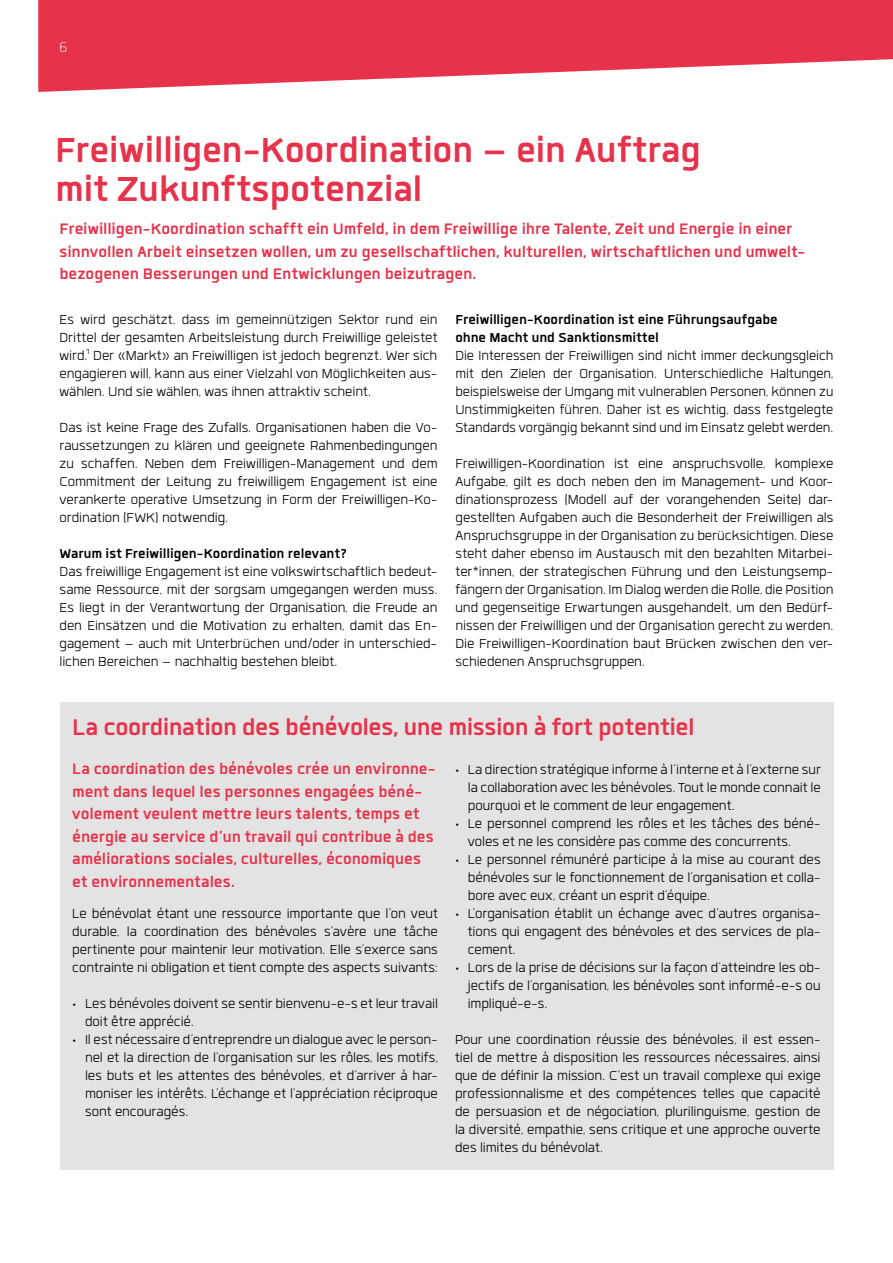
<style>
.page{position:relative;width:893px;height:1263px;background:#fff}
.page>*{position:absolute;margin:0;border:0;box-sizing:border-box;transform-origin:0 0}
.t1{font:700 48px/39px "Quan";letter-spacing:-.005em;color:#e7324b}
.t2{font:700 31.5px "Quan";letter-spacing:-.015em;color:#e7324b}
.t3{font:700 21px/22.5px "Quan";letter-spacing:-.005em;color:#e7324b}
.t4{font:300 19.5px "Quan";color:#fff}
.t5{font:300 18px/18px "Quan";color:#000;text-align:justify}
.t6{font:700 18px/18px "Quan";letter-spacing:-.005em;color:#000}
</style>
<div class="page">
<svg style="left:38px;top:0;width:855px;height:92px;fill:#e7324b"></svg>
<div style="left:60px;top:702px;width:773px;height:467px;background:#e3e3e3"></div>
<p class="t4" style="left:60px;top:38px;width:9px">6</p>
<h1 class="t1" style="left:55px;top:130px;width:648px">Freiwilligen-Koordination – ein Auftrag mit Zukunftspotenzial</h1>
<p class="t3" style="left:60px;top:217px;width:747px">Freiwilligen-Koordination schafft ein Umfeld, in dem Freiwillige ihre Talente, Zeit und Energie in einer sinnvollen Arbeit einsetzen wollen, um zu gesellschaftlichen, kulturellen, wirtschaftlichen und umwelt&shy;bezogenen Besserungen und Entwicklungen beizutragen.</p>
<p class="t5" style="left:60px;top:310px;width:379px">Es wird geschätzt, dass im gemeinnützigen Sektor rund ein Drittel der gesamten Arbeitsleistung durch Freiwillige geleistet wird.<sup>1</sup> Der «Markt» an Freiwilligen ist jedoch begrenzt. Wer sich engagieren will, kann aus einer Vielzahl von Möglichkeiten aus&shy;wählen. Und sie wählen, was ihnen attraktiv scheint.</p>
<p class="t5" style="left:60px;top:418px;width:379px">Das ist keine Frage des Zufalls. Organisationen haben die Vo&shy;raussetzungen zu klären und geeignete Rahmenbedingungen zu schaffen. Neben dem Freiwilligen-Management und dem Commitment der Leitung zu freiwilligem Engagement ist eine verankerte operative Umsetzung in Form der Freiwilligen-Ko&shy;ordination (FWK) notwendig.</p>
<p class="t6" style="left:60px;top:544px;width:289px">Warum ist Freiwilligen-Koordination relevant?</p>
<p class="t5" style="left:60px;top:562px;width:379px">Das freiwillige Engagement ist eine volkswirtschaftlich bedeut&shy;same Ressource, mit der sorgsam umgegangen werden muss.<br>Es liegt in der Verantwortung der Organisation, die Freude an den Einsätzen und die Motivation zu erhalten, damit das En&shy;gagement – auch mit Unterbrüchen und/oder in unterschied&shy;lichen Bereichen – nachhaltig bestehen bleibt.</p>
<p class="t6" style="left:455px;top:310px;width:324px">Freiwilligen-Koordination ist eine Führungsaufgabe ohne Macht und Sanktionsmittel</p>
<p class="t5" style="left:455px;top:346px;width:380px">Die Interessen der Freiwilligen sind nicht immer deckungsgleich mit den Zielen der Organisation. Unterschiedliche Haltungen, beispielsweise der Umgang mit vulnerablen Personen, können zu Unstimmigkeiten führen. Daher ist es wichtig, dass festgelegte Standards vorgängig bekannt sind und im Einsatz gelebt werden.</p>
<p class="t5" style="left:455px;top:454px;width:379px">Freiwilligen-Koordination ist eine anspruchsvolle, komplexe Aufgabe, gilt es doch neben den im Management- und Koor&shy;dinationsprozess (Modell auf der vorangehenden Seite) dar&shy;gestellten Aufgaben auch die Besonderheit der Freiwilligen als Anspruchsgruppe in der Organisation zu berücksichtigen. Diese steht daher ebenso im Austausch mit den bezahlten Mitarbei&shy;ter*innen, der strategischen Führung und den Leistungsemp&shy;fängern der Organisation. Im Dialog werden die Rolle, die Position und gegenseitige Erwartungen ausgehandelt, um den Bedürf&shy;nissen der Freiwilligen und der Organisation gerecht zu werden.<br>Die Freiwilligen-Koordination baut Brücken zwischen den ver&shy;schiedenen Anspruchsgruppen.</p>
<h2 class="t2" style="left:72px;top:712px;width:624px">La coordination des bénévoles, une mission à fort potentiel</h2>
<p class="t3" style="left:72px;top:757px;width:365px">La coordination des bénévoles crée un environne&shy;ment dans lequel les personnes engagées béné&shy;volement veulent mettre leurs talents, temps et énergie au service d’un travail qui contribue à des améliorations sociales, culturelles, économiques et environnementales.</p>
<p class="t5" style="left:72px;top:904px;width:367px">Le bénévolat étant une ressource importante que l’on veut durable, la coordination des bénévoles s’avère une tâche pertinente pour maintenir leur motivation. Elle s’exerce sans contrainte ni obligation et tient compte des aspects suivants:</p>
<p class="t5" style="left:85px;top:994px;width:354px;text-indent:-13px">• Les bénévoles doivent se sentir bienvenu-e-s et leur travail doit être apprécié.</p>
<p class="t5" style="left:85px;top:1030px;width:354px;text-indent:-13px">• Il est nécessaire d’entreprendre un dialogue avec le person&shy;nel et la direction de l’organisation sur les rôles, les motifs, les buts et les attentes des bénévoles, et d’arriver à har&shy;moniser les intérêts. L’échange et l’appréciation réciproque sont encouragés.</p>
<p class="t5" style="left:468px;top:760px;width:354px;text-indent:-13px">• La direction stratégique informe à l’interne et à l’externe sur la collaboration avec les bénévoles. Tout le monde connait le pourquoi et le comment de leur engagement.</p>
<p class="t5" style="left:468px;top:814px;width:354px;text-indent:-13px">• Le personnel comprend les rôles et les tâches des béné&shy;voles et ne les considère pas comme des concurrents.</p>
<p class="t5" style="left:468px;top:850px;width:354px;text-indent:-13px">• Le personnel rémunéré participe à la mise au courant des bénévoles sur le fonctionnement de l’organisation et colla&shy;bore avec eux, créant un esprit d’équipe.</p>
<p class="t5" style="left:468px;top:904px;width:354px;text-indent:-13px">• L’organisation établit un échange avec d’autres organisa&shy;tions qui engagent des bénévoles et des services de pla&shy;cement.</p>
<p class="t5" style="left:468px;top:958px;width:354px;text-indent:-13px">• Lors de la prise de décisions sur la façon d’atteindre les ob&shy;jectifs de l’organisation, les bénévoles sont informé-e-s ou impliqué-e-s.</p>
<p class="t5" style="left:455px;top:1030px;width:367px">Pour une coordination réussie des bénévoles, il est essen&shy;tiel de mettre à disposition les ressources nécessaires, ainsi que de définir la mission. C’est un travail complexe qui exige professionnalisme et des compétences telles que capacité de persuasion et de négociation, plurilinguisme, gestion de la diversité, empathie, sens critique et une approche ouverte des limites du bénévolat.</p>
</div>
